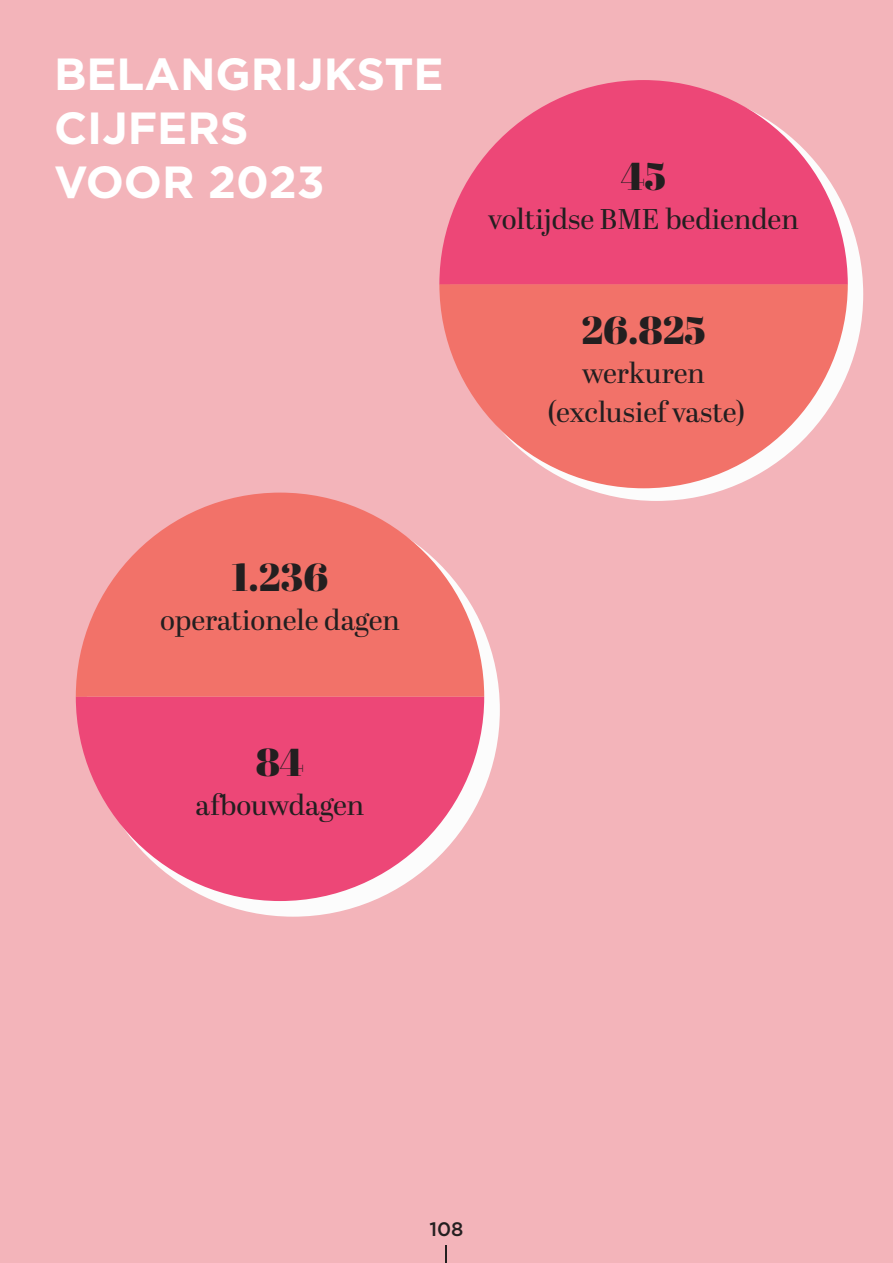
<style>
.page{position:relative;width:893px;height:1263px;background:#f3b4ba}
.page>*{position:absolute;margin:0;border:0;box-sizing:border-box;transform-origin:0 0}
.t1{font:700 45px/54px "Gotham";color:#fff}
.t2{font:900 38.85px "Abril Display";color:#231f20}
.t3{font:28.5px/39px "Abril Display";color:#231f20;text-align:center}
.t4{font:500 19.5px "Gotham";color:#231f20}
</style>
<div class="page">
<div style="left:86px;top:503px;width:414px;height:414px;background:#fcfcfc;border-radius:50%"></div>
<svg style="left:76px;top:493px;width:408px;height:204px;fill:#f27269"></svg>
<svg style="left:76px;top:697px;width:408px;height:204px;fill:#ed4777"></svg>
<svg style="left:439px;top:284px;width:409px;height:204px;fill:#f27269"></svg>
<svg style="left:439px;top:80px;width:409px;height:204px;fill:#ed4777"></svg>
<svg style="left:446px;top:1245px;width:1px;height:18px"></svg>
<p class="t1" style="left:54px;top:47px;width:391px">BELANGRIJKSTE<br>CIJFERS<br>VOOR 2023</p>
<p class="t2" style="left:621px;top:149px;width:47px">45</p>
<p class="t3" style="left:488px;top:201px;width:312px">voltijdse BME bedienden</p>
<p class="t2" style="left:581px;top:302px;width:126px">26.825</p>
<p class="t3" style="left:547px;top:355px;width:199px">werkuren (exclusief vaste)</p>
<p class="t2" style="left:232px;top:549px;width:98px">1.236</p>
<p class="t3" style="left:160px;top:602px;width:241px">operationele dagen</p>
<p class="t2" style="left:256px;top:735px;width:50px">84</p>
<p class="t3" style="left:196px;top:788px;width:170px">afbouwdagen</p>
<p class="t4" style="left:429px;top:1216px;width:36px">108</p>
</div>
